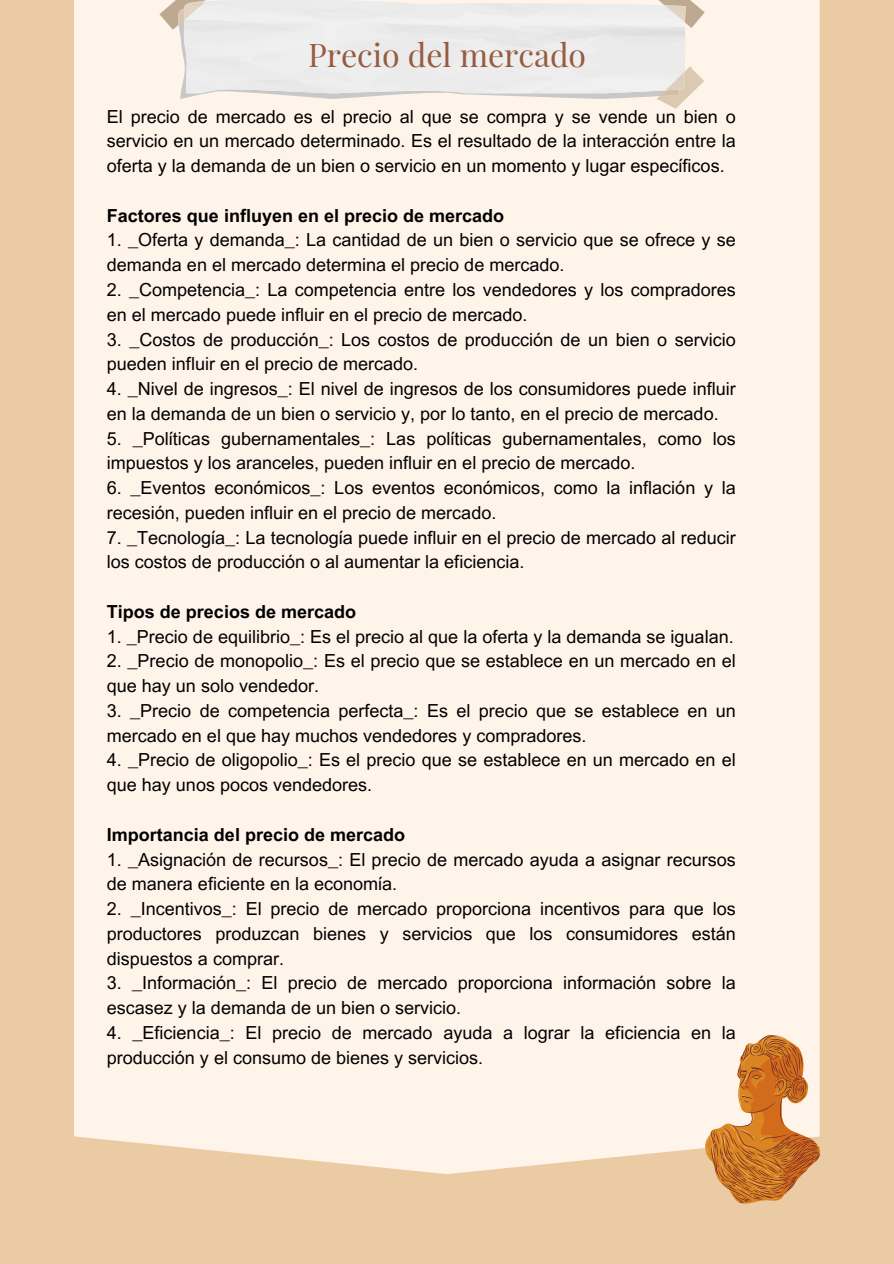
<style>
.page{position:relative;width:894px;height:1264px;background:#fff}
.page>*{position:absolute;margin:0;border:0;box-sizing:border-box;transform-origin:0 0}
.t1{font:31.95px "Playfair Display";color:#965c3f}
.t2{font:18px/24.8px "Arial MT Pro";color:#000}
.t3{font:700 18px "Arial MT Pro";color:#000}
</style>
<div class="page">
<div style="left:0;top:0;width:893px;height:1263px;background:#ebcba4"></div>
<div style="left:74px;top:0;width:745px;height:1173px;background:#fff4e9"></div>
<svg style="left:705px;top:1034px;width:114px;height:169px;background:#dba16e"></svg>
<svg style="left:159px;top:0;width:545px;height:109px;background:#edeae7"></svg>
<p class="t1" style="left:308px;top:32px;width:279px">Precio del mercado</p>
<p class="t2" style="left:107px;top:106px;width:630px;text-align:justify">El precio de mercado es el precio al que se compra y se vende un bien o servicio en un mercado determinado. Es el resultado de la interacción entre la oferta y la demanda de un bien o servicio en un momento y lugar específicos.</p>
<h1 class="t3" style="left:107px;top:209px;width:399px">Factores que influyen en el precio de mercado</h1>
<p class="t2" style="left:107px;top:230px;width:630px">1. _Oferta y demanda_: La cantidad de un bien o servicio que se ofrece y se demanda en el mercado determina el precio de mercado.</p>
<p class="t2" style="left:107px;top:279px;width:630px">2. _Competencia_: La competencia entre los vendedores y los compradores en el mercado puede influir en el precio de mercado.</p>
<p class="t2" style="left:107px;top:329px;width:630px">3. _Costos de producción_: Los costos de producción de un bien o servicio pueden influir en el precio de mercado.</p>
<p class="t2" style="left:107px;top:378px;width:630px">4. _Nivel de ingresos_: El nivel de ingresos de los consumidores puede influir en la demanda de un bien o servicio y, por lo tanto, en el precio de mercado.</p>
<p class="t2" style="left:107px;top:428px;width:630px">5. _Políticas gubernamentales_: Las políticas gubernamentales, como los impuestos y los aranceles, pueden influir en el precio de mercado.</p>
<p class="t2" style="left:107px;top:477px;width:630px">6. _Eventos económicos_: Los eventos económicos, como la inflación y la recesión, pueden influir en el precio de mercado.</p>
<p class="t2" style="left:107px;top:527px;width:630px">7. _Tecnología_: La tecnología puede influir en el precio de mercado al reducir los costos de producción o al aumentar la eficiencia.</p>
<p class="t3" style="left:107px;top:605px;width:251px">Tipos de precios de mercado</p>
<p class="t2" style="left:107px;top:626px;width:628px">1. _Precio de equilibrio_: Es el precio al que la oferta y la demanda se igualan.</p>
<p class="t2" style="left:107px;top:651px;width:630px">2. _Precio de monopolio_: Es el precio que se establece en un mercado en el que hay un solo vendedor.</p>
<p class="t2" style="left:107px;top:700px;width:630px">3. _Precio de competencia perfecta_: Es el precio que se establece en un mercado en el que hay muchos vendedores y compradores.</p>
<p class="t2" style="left:107px;top:750px;width:630px">4. _Precio de oligopolio_: Es el precio que se establece en un mercado en el que hay unos pocos vendedores.</p>
<p class="t3" style="left:107px;top:827px;width:300px">Importancia del precio de mercado</p>
<p class="t2" style="left:107px;top:849px;width:630px">1. _Asignación de recursos_: El precio de mercado ayuda a asignar recursos de manera eficiente en la economía.</p>
<p class="t2" style="left:107px;top:898px;width:630px;text-align:justify">2. _Incentivos_: El precio de mercado proporciona incentivos para que los productores produzcan bienes y servicios que los consumidores están dispuestos a comprar.</p>
<p class="t2" style="left:107px;top:972px;width:630px">3. _Información_: El precio de mercado proporciona información sobre la escasez y la demanda de un bien o servicio.</p>
<p class="t2" style="left:107px;top:1022px;width:630px">4. _Eficiencia_: El precio de mercado ayuda a lograr la eficiencia en la producción y el consumo de bienes y servicios.</p>
</div>
